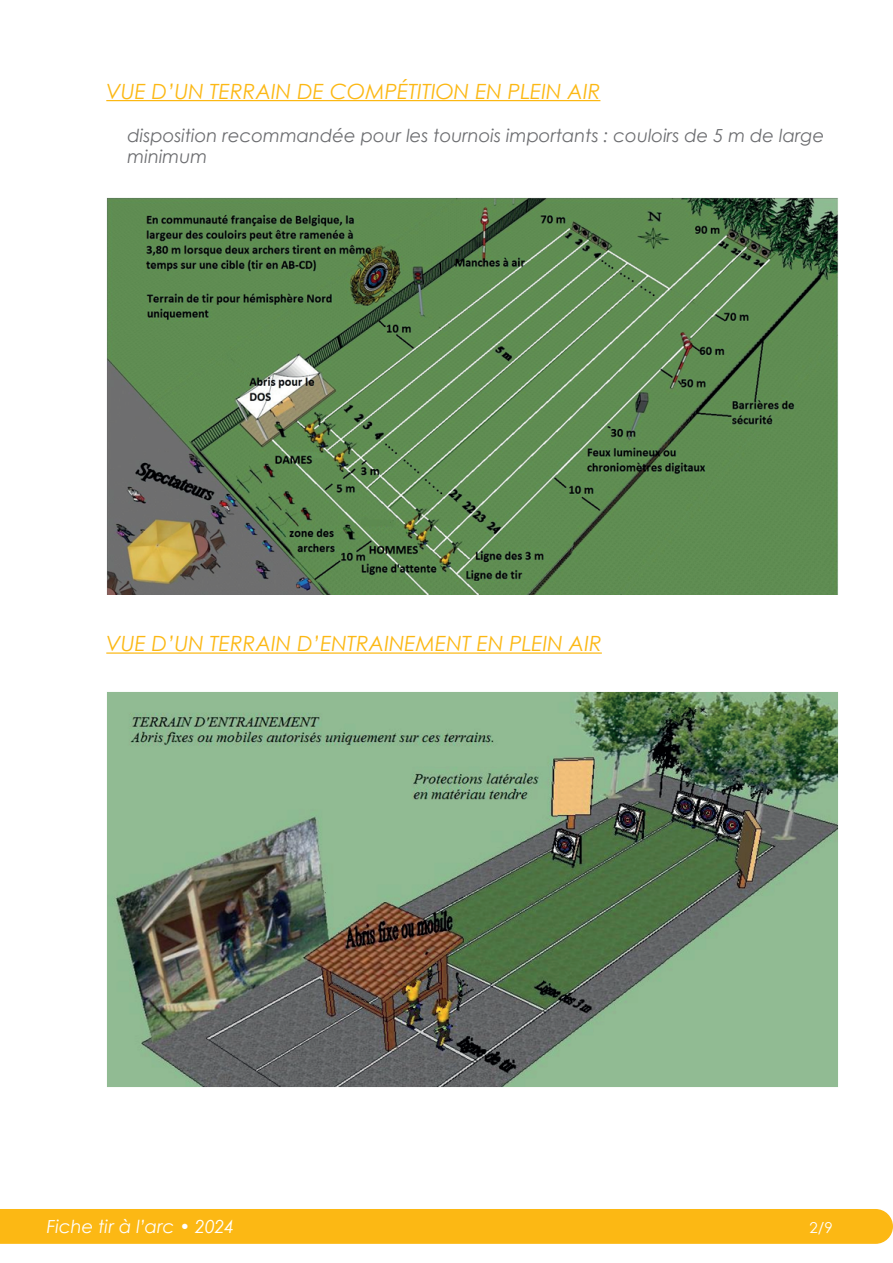
<style>
.page{position:relative;width:893px;height:1263px;background:#fff}
.page>*{position:absolute;margin:0;border:0;box-sizing:border-box;transform-origin:0 0}
.t1{font:italic 21px "Century Gothic";color:#fcb814}
.t2{font:italic 18px/21.6px "Century Gothic";color:#6c6d70}
.t3{font:italic 18px "Century Gothic";color:#fff}
.t4{font:15px "Century Gothic";color:#fff}
</style>
<div class="page">
<div style="left:0;top:1209px;width:893px;height:35px;background:#fcb814"></div>
<hr style="left:106px;top:100px;width:494px;height:1px;background:#fcb814">
<img style="left:106px;top:198px;width:732px;height:396px">
<hr style="left:106px;top:652px;width:496px;height:2px;background:#fcb814">
<img style="left:107px;top:691px;width:732px;height:396px">
<p class="t1" style="left:106px;top:76px;width:496px">VUE D’UN TERRAIN DE COMPÉTITION EN PLEIN AIR</p>
<p class="t2" style="left:128px;top:124px;width:698px">disposition recommandée pour les tournois importants : couloirs de 5 m de large minimum</p>
<p class="t1" style="left:106px;top:629px;width:497px">VUE D’UN TERRAIN D’ENTRAINEMENT EN PLEIN AIR</p>
<p class="t3" style="left:47px;top:1214px;width:189px">Fiche tir à l’arc • 2024</p>
<p class="t4" style="left:809px;top:1217px;width:25px">2/9</p>
</div>
